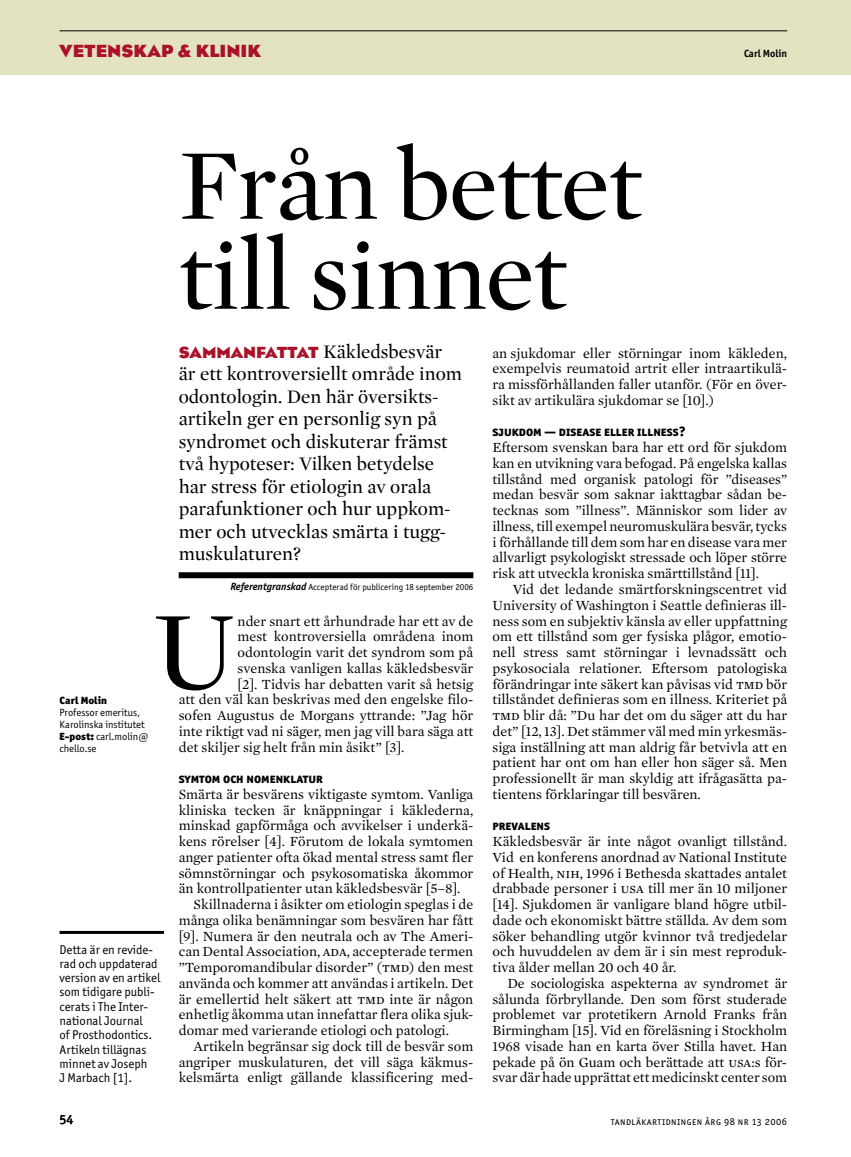
<style>
.page{position:relative;width:851px;height:1157px;background:#fff}
.page>*{position:absolute;margin:0;border:0;box-sizing:border-box;transform-origin:0 0}
.Bröd{font:113.1px "Mercury TLT Display OT";color:#000}
.Rubrik_vk{font:102px/90px "Mercury TLT Display OT";letter-spacing:-.015em;color:#000}
.Ingress{font:19.5px/22.5px "Mercury TLT Display OT";color:#000}
.Brödtext_in_ME{font:700 18px "Eagle TLTOT";color:#a9122a}
.Brödtext_in_ME-2{font:14.25px/15.8px "Mercury TLT Text OT";color:#000;text-align:justify}
.Brödtext_ME{font:14.25px/15.8px "Mercury TLT Text OT";color:#000;text-align:justify}
.Mellis_fet{font:800 13.5px "Officina Sans ITC Std";color:#000}
.t1{font:500 13.5px "Officina Sans ITC Std";color:#000}
.Faktatext{font:12.75px/14.2px "Officina Sans ITC Std";color:#000}
.Brödtext_in_ny{font:10.5px/12px "Officina Sans ITC Std";color:#000}
.Brödtext_in_ny-2{font:10.5px "Officina Sans ITC Std";letter-spacing:.04em;color:#000}
.Brödtext_in_ME-3{font:700 10.5px "Officina Sans ITC Std";color:#000}
.Brödtext_in_ny-3{font:900 10.5px "Officina Sans ITC Std";color:#000}
.Bildtext{font:9px "Officina Sans ITC Std";color:#000}
.s1{font-family:"Eagle TLTOT";font-weight:700;font-size:16.5px;color:#a9122a}
.s2{font-weight:700;font-style:italic;font-size:10.5px}
.s3{font-weight:900}
</style>
<div class="page">
<div style="left:0;top:0;width:850px;height:75px;background:#e3e3c2"></div>
<hr style="left:60px;top:30px;width:727px;height:1px;background:#000">
<hr style="left:850px;top:0;width:1px;height:75px;background:#e3e3c2">
<div style="left:179px;top:572px;width:294px;height:6px;background:#000"></div>
<hr style="left:60px;top:931px;width:104px;height:3px;background:#000">
<p class="Brödtext_in_ME" style="left:59px;top:41px;width:203px">VETENSKAP &amp; KLINIK</p>
<p class="Brödtext_in_ME-3" style="left:705px;top:47px;width:83px">Petersson &amp; Klinge</p>
<p class="Brödtext_in_ME-3" style="left:744px;top:47px;width:45px">Carl Molin</p>
<p class="Rubrik_vk" style="left:179px;top:142px;width:465px">Från bettet till sinnet</p>
<p class="Ingress" style="left:179px;top:340px;width:285px"><span class="s1">SAMMANFATTAT</span> Käkledsbesvär är ett kontroversiellt område inom odontologin. Den här översikts&shy;artikeln ger en personlig syn på syndromet och diskuterar främst två hypoteser: Vilken betydelse har stress för etiologin av orala</p>
<p class="Ingress" style="left:179px;top:498px;width:273px">parafunktioner och hur uppkom&shy;mer och utvecklas smärta i tugg&shy;muskulaturen?</p>
<p class="Brödtext_in_ME-2" style="left:492px;top:345px;width:296px">an sjukdomar eller störningar inom käkleden, exempelvis reumatoid artrit eller intraartikulä&shy;ra missförhållanden faller utanför. (För en över&shy;sikt av artikulära sjukdomar se [10].)</p>
<p class="Mellis_fet" style="left:492px;top:423px;width:195px">SJUKDOM — DISEASE ELLER ILLNESS?</p>
<p class="Brödtext_ME" style="left:492px;top:439px;width:296px">Eftersom svenskan bara har ett ord för sjukdom kan en utvikning vara befogad. På engelska kallas tillstånd med organisk patologi för ”diseases” medan besvär som saknar iakttagbar sådan be&shy;tecknas som ”illness”. Människor som lider av illness, till exempel neuromuskulära besvär, tycks i förhållande till dem som har en disease vara mer allvarligt psykologiskt stressade och löper större risk att utveckla kroniska smärttillstånd [11].</p>
<p class="Brödtext_in_ME-2" style="left:492px;top:581px;width:296px;text-indent:20px">Vid det ledande smärtforskningscentret vid University of Washington i Seattle definieras ill&shy;ness som en subjektiv känsla av eller uppfattning om ett tillstånd som ger fysiska plågor, emotio&shy;nell stress samt störningar i levnadssätt och psykosociala relationer. Eftersom patologiska förändringar inte säkert kan påvisas vid TMD bör tillståndet definieras som en illness. Kriteriet på TMD blir då: ”Du har det om du säger att du har det” [12, 13]. Det stämmer väl med min yrkesmäs&shy;siga inställning att man aldrig får betvivla att en patient har ont om han eller hon säger så. Men professionellt är man skyldig att ifrågasätta pa&shy;tientens förklaringar till besvären.</p>
<p class="Mellis_fet" style="left:492px;top:817px;width:59px">PREVALENS</p>
<p class="Brödtext_ME" style="left:492px;top:833px;width:296px">Käkledsbesvär är inte något ovanligt tillstånd.<br>Vid en konferens anordnad av National Institute of Health, NIH, 1996 i Bethesda skattades antalet drabbade personer i USA till mer än 10 miljoner [14]. Sjukdomen är vanligare bland högre utbil&shy;dade och ekonomiskt bättre ställda. Av dem som söker behandling utgör kvinnor två tredjedelar och huvuddelen av dem är i sin mest reproduk&shy;tiva ålder mellan 20 och 40 år.</p>
<p class="Brödtext_in_ME-2" style="left:492px;top:975px;width:296px;text-indent:15px">De sociologiska aspekterna av syndromet är sålunda förbryllande. Den som först studerade problemet var protetikern Arnold Franks från Birmingham [15]. Vid en föreläsning i Stockholm 1968 visade han en karta över Stilla havet. Han pekade på ön Guam och berättade att USA:s för&shy;svar där hade upprättat ett medicinskt center som</p>
<p class="Bildtext" style="left:230px;top:582px;width:244px"><span class="s2">Referentgranskad</span> Accepterad för publicering 18 september 2006</p>
<p class="Bröd" style="left:153px;top:587px;width:85px">U</p>
<p class="Brödtext_ME" style="left:237px;top:613px;width:237px">nder snart ett århundrade har ett av de</p>
<p class="Brödtext_ME" style="left:237px;top:628px;width:237px">mest kontroversiella områdena inom</p>
<p class="Brödtext_ME" style="left:237px;top:644px;width:237px">odontologin varit det syndrom som på</p>
<p class="Brödtext_ME" style="left:237px;top:660px;width:237px">svenska vanligen kallas käkledsbesvär</p>
<p class="Brödtext_ME" style="left:237px;top:676px;width:237px">[2]. Tidvis har debatten varit så hetsig</p>
<p class="Brödtext_ME" style="left:179px;top:691px;width:296px">att den väl kan beskrivas med den engelske filo-</p>
<p class="Brödtext_ME" style="left:179px;top:707px;width:296px">sofen Augustus de Morgans yttrande: ”Jag hör</p>
<p class="Brödtext_ME" style="left:179px;top:723px;width:296px">inte riktigt vad ni säger, men jag vill bara säga att</p>
<p class="Brödtext_ME" style="left:179px;top:739px;width:227px">det skiljer sig helt från min åsikt” [3].</p>
<p class="Mellis_fet" style="left:179px;top:770px;width:146px">SYMTOM OCH NOMENKLATUR</p>
<p class="Brödtext_ME" style="left:179px;top:786px;width:296px">Smärta är besvärens viktigaste symtom. Vanliga kliniska tecken är knäppningar i käklederna, minskad gapförmåga och avvikelser i underkä&shy;kens rörelser [4]. Förutom de lokala symtomen anger patienter ofta ökad mental stress samt fler sömnstörningar och psykosomatiska åkommor än kontrollpatienter utan käkledsbesvär [5–8].</p>
<p class="Brödtext_in_ME-2" style="left:179px;top:896px;width:296px;text-indent:15px">Skillnaderna i åsikter om etiologin speglas i de många olika benämningar som besvären har fått [9]. Numera är den neutrala och av The Ameri&shy;can Dental Association, ADA, accepterade termen ”Temporomandibular disorder” (TMD) den mest använda och kommer att användas i artikeln. Det är emellertid helt säkert att TMD inte är någon enhetlig åkomma utan innefattar flera olika sjuk&shy;domar med varierande etiologi och patologi.</p>
<p class="Brödtext_in_ME-2" style="left:179px;top:1038px;width:296px;text-indent:15px">Artikeln begränsar sig dock till de besvär som angriper muskulaturen, det vill säga käkmus&shy;kelsmärta enligt gällande klassificering med-</p>
<p class="Brödtext_in_ny-3" style="left:60px;top:694px;width:49px">Carl Molin</p>
<p class="Brödtext_in_ny" style="left:60px;top:707px;width:82px">Professor emeritus,</p>
<p class="Brödtext_in_ny" style="left:60px;top:719px;width:87px">Karolinska institutet</p>
<p class="Brödtext_in_ny" style="left:60px;top:731px;width:90px"><span class="s3">E-post:</span> carl.molin@ chello.se</p>
<p class="Faktatext" style="left:60px;top:942px;width:102px">Detta är en revide&shy;rad och uppdaterad version av en artikel som tidigare publi&shy;cerats i The Inter&shy;national Journal<br>of Prosthodontics.<br>Artikeln tillägnas minnet av Joseph<br>J Marbach [1].</p>
<p class="t1" style="left:60px;top:1111px;width:15px">54</p>
<p class="Brödtext_in_ny-2" style="left:610px;top:1115px;width:178px">TANDLÄKARTIDNINGEN ÅRG 98 NR 13 2006</p>
</div>
